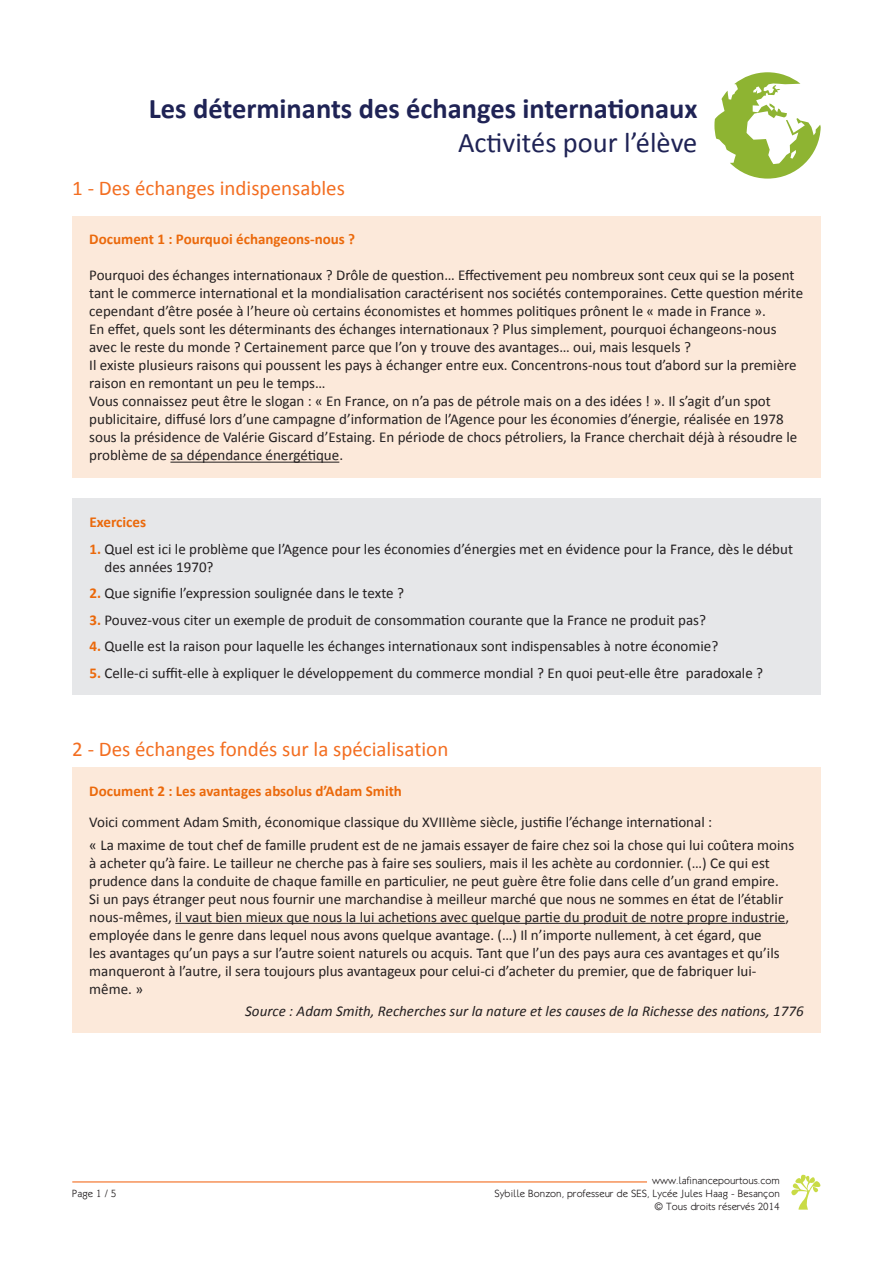
<style>
.page{position:relative;width:893px;height:1263px;background:#fff}
.page>*{position:absolute;margin:0;border:0;box-sizing:border-box;transform-origin:0 0}
.t1{font:700 28.5px "Calibri";color:#1f2355}
.t2{font:28.5px "Calibri";color:#1f2355}
.t3{font:21px "Calibri";color:#f36e21}
.t4{font:700 15.15px "Calibri";color:#eb690b}
.t5{font:15px/18px "Calibri";color:#231f20}
.t6{font:italic 15px "Calibri";color:#231f20}
.t7{font:700 15px "Calibri";color:#eb690b}
.t8{font:300 10.5px/12.6px "Klill";color:#231f20;text-align:right}
.s1{font-weight:700;color:#eb690b}
</style>
<div class="page">
<hr style="left:72px;top:1181px;width:575px;height:1px;background:#f36e21">
<svg style="left:791px;top:1174px;width:30px;height:35px"></svg>
<div style="left:72px;top:216px;width:749px;height:261px;background:#fce9da"></div>
<hr style="left:170px;top:462px;width:169px;height:1px;background:#231f20">
<div style="left:72px;top:498px;width:749px;height:197px;background:#e6e7e9"></div>
<div style="left:72px;top:768px;width:749px;height:265px;background:#fce9da"></div>
<hr style="left:175px;top:923px;width:610px;height:1px;background:#231f20">
<svg style="left:714px;top:72px;width:107px;height:107px"></svg>
<p class="t1" style="left:149px;top:90px;width:550px">Les déterminants des échanges internationaux</p>
<p class="t2" style="left:458px;top:124px;width:241px">Activités pour l’élève</p>
<p class="t3" style="left:72px;top:175px;width:274px">1 - Des échanges indispensables</p>
<p class="t7" style="left:89px;top:230px;width:267px">Document 1 : Pourquoi échangeons-nous ?</p>
<p class="t5" style="left:89px;top:266px;width:715px">Pourquoi des échanges internationaux ? Drôle de question… Effectivement peu nombreux sont ceux qui se la posent tant le commerce international et la mondialisation caractérisent nos sociétés contemporaines. Cette question mérite cependant d’être posée à l’heure où certains économistes et hommes politiques prônent le « made in France ».<br>En effet, quels sont les déterminants des échanges internationaux ? Plus simplement, pourquoi échangeons-nous avec le reste du monde ? Certainement parce que l’on y trouve des avantages… oui, mais lesquels ?<br>Il existe plusieurs raisons qui poussent les pays à échanger entre eux. Concentrons-nous tout d’abord sur la première raison en remontant un peu le temps…<br>Vous connaissez peut être le slogan : « En France, on n’a pas de pétrole mais on a des idées ! ». Il s’agit d’un spot publicitaire, diffusé lors d’une campagne d’information de l’Agence pour les économies d’énergie, réalisée en 1978 sous la présidence de Valérie Giscard d’Estaing. En période de chocs pétroliers, la France cherchait déjà à résoudre le problème de sa dépendance énergétique.</p>
<p class="t4" style="left:89px;top:512px;width:58px">Exercices</p>
<p class="t5" style="left:104px;top:540px;width:690px;text-indent:-15px"><span class="s1">1.</span> Quel est ici le problème que l’Agence pour les économies d’énergies met en évidence pour la France, dès le début des années 1970?</p>
<p class="t5" style="left:89px;top:584px;width:316px"><span class="s1">2.</span> Que signifie l’expression soulignée dans le texte ?</p>
<p class="t5" style="left:89px;top:611px;width:618px"><span class="s1">3.</span> Pouvez-vous citer un exemple de produit de consommation courante que la France ne produit pas?</p>
<p class="t5" style="left:89px;top:637px;width:630px"><span class="s1">4.</span> Quelle est la raison pour laquelle les échanges internationaux sont indispensables à notre économie?</p>
<p class="t5" style="left:89px;top:664px;width:675px"><span class="s1">5.</span> Celle-ci suffit-elle à expliquer le développement du commerce mondial ? En quoi peut-elle être paradoxale ?</p>
<p class="t3" style="left:72px;top:736px;width:378px">2 - Des échanges fondés sur la spécialisation</p>
<p class="t5" style="left:89px;top:775px;width:624px;line-height:31.2px"><span class="s1">Document 2 : Les avantages absolus d’Adam Smith<br></span>Voici comment Adam Smith, économique classique du XVIIIème siècle, justifie l’échange international :</p>
<p class="t5" style="left:89px;top:836px;width:706px">« La maxime de tout chef de famille prudent est de ne jamais essayer de faire chez soi la chose qui lui coûtera moins à acheter qu’à faire. Le tailleur ne cherche pas à faire ses souliers, mais il les achète au cordonnier. (…) Ce qui est prudence dans la conduite de chaque famille en particulier, ne peut guère être folie dans celle d’un grand empire.<br>Si un pays étranger peut nous fournir une marchandise à meilleur marché que nous ne sommes en état de l’établir nous-mêmes, il vaut bien mieux que nous la lui achetions avec quelque partie du produit de notre propre industrie, employée dans le genre dans lequel nous avons quelque avantage. (…) Il n’importe nullement, à cet égard, que<br>les avantages qu’un pays a sur l’autre soient naturels ou acquis. Tant que l’un des pays aura ces avantages et qu’ils manqueront à l’autre, il sera toujours plus avantageux pour celui-ci d’acheter du premier, que de fabriquer lui&shy;même. »</p>
<p class="t6" style="left:245px;top:1001px;width:560px">Source : Adam Smith, Recherches sur la nature et les causes de la Richesse des nations, 1776</p>
<p class="t8" style="left:72px;top:1187px;width:46px">Page 1 / 5</p>
<p class="t8" style="left:495px;top:1174px;width:287px">www.lafinancepourtous.com<br>Sybille Bonzon, professeur de SES, Lycée Jules Haag - Besançon © Tous droits réservés 2014</p>
</div>
